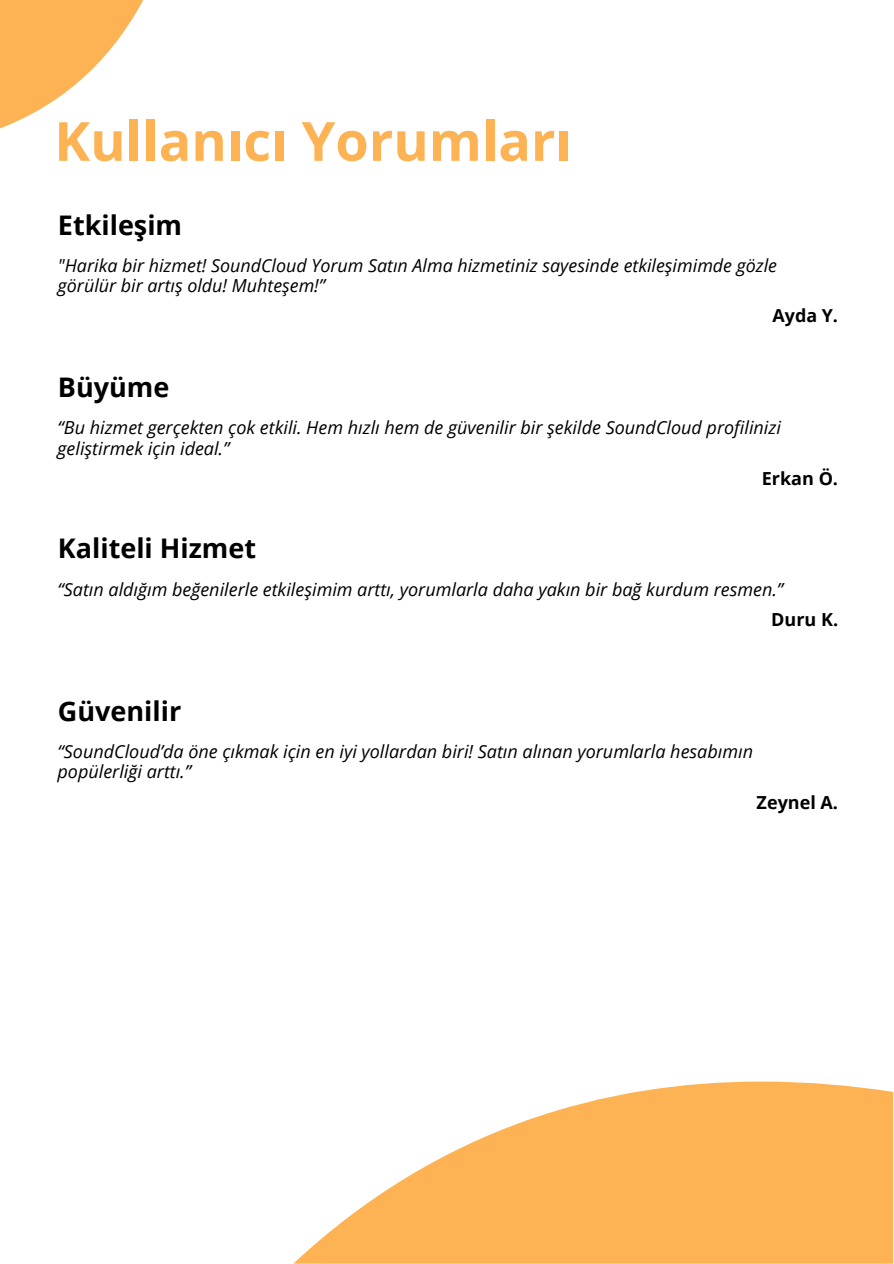
<style>
.page{position:relative;width:894px;height:1264px;background:#fff}
.page>*{position:absolute;margin:0;border:0;box-sizing:border-box;transform-origin:0 0}
.t1{font:700 54px "Open Sans";color:#fdb254}
.t2{font:700 27px "Open Sans";color:#000}
.t3{font:italic 18px/20.2px "Open Sans";color:#000}
.t4{font:700 18px "Open Sans";color:#000}
.t5{font:italic 17.85px/20.1px "Open Sans";color:#000}
.t6{font:700 17.85px "Open Sans";color:#000}
</style>
<div class="page">
<svg style="left:294px;top:1081px;width:599px;height:182px;fill:#fdb254"></svg>
<svg style="left:0;top:0;width:143px;height:128px"></svg>
<h1 class="t1" style="left:54px;top:103px;width:519px">Kullanıcı Yorumları</h1>
<h2 class="t2" style="left:58px;top:206px;width:126px">Etkileşim</h2>
<p class="t5" style="left:58px;top:255px;width:720px">"Harika bir hizmet! SoundCloud Yorum Satın Alma hizmetiniz sayesinde etkileşimimde gözle görülür bir artış oldu! Muhteşem!”</p>
<p class="t6" style="left:772px;top:303px;width:67px">Ayda Y.</p>
<h2 class="t2" style="left:58px;top:368px;width:113px">Büyüme</h2>
<p class="t3" style="left:58px;top:417px;width:724px">“Bu hizmet gerçekten çok etkili. Hem hızlı hem de güvenilir bir şekilde SoundCloud profilinizi geliştirmek için ideal.”</p>
<p class="t4" style="left:761px;top:465px;width:78px">Erkan Ö.</p>
<h2 class="t2" style="left:58px;top:529px;width:199px">Kaliteli Hizmet</h2>
<p class="t3" style="left:58px;top:579px;width:727px">“Satın aldığım beğenilerle etkileşimim arttı, yorumlarla daha yakın bir bağ kurdum resmen.”</p>
<p class="t4" style="left:771px;top:607px;width:68px">Duru K.</p>
<h2 class="t2" style="left:58px;top:691px;width:125px">Güvenilir</h2>
<p class="t3" style="left:58px;top:741px;width:696px">“SoundCloud’da öne çıkmak için en iyi yollardan biri! Satın alınan yorumlarla hesabımın popülerliği arttı.”</p>
<p class="t4" style="left:756px;top:789px;width:83px">Zeynel A.</p>
</div>
